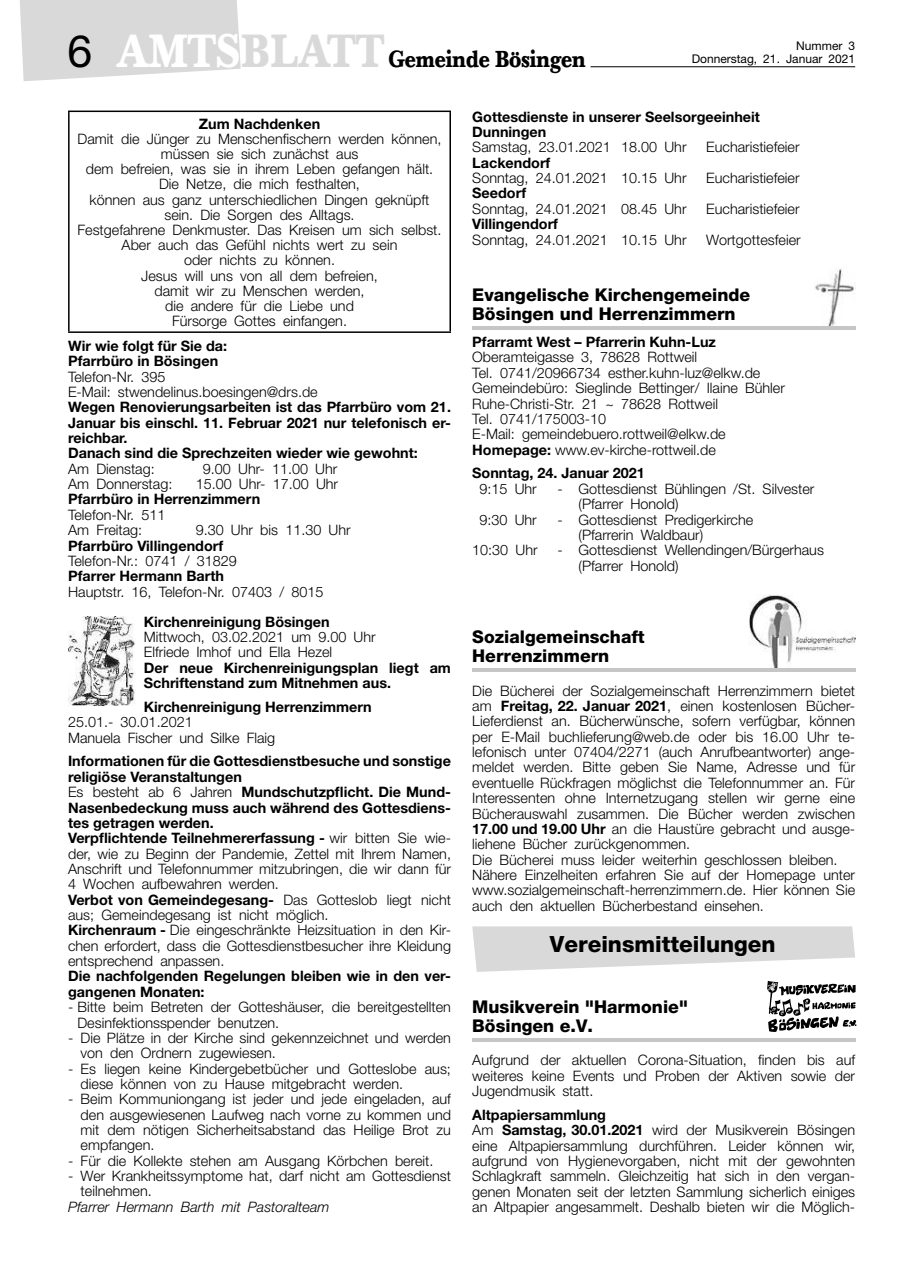
<style>
.page{position:relative;width:902px;height:1280px;background:#fff}
.page>*{position:absolute;margin:0;border:0;box-sizing:border-box;transform-origin:0 0}
.t1{font:700 22.8px "Baskerville BQ";color:#000;scale:.83 1}
.t2{font:800 22.35px "Helvetica Neue";color:#000}
.t3{font:800 17.55px/19.2px "Helvetica Neue";color:#000}
.t4{font:300 14.4px/15.3px "Helvetica Neue";color:#000}
.t5{font:700 14.4px/15.3px "Helvetica Neue";color:#000}
.t6{font:italic 300 14.4px "Helvetica Neue";color:#000}
.t7{font:12px/12.9px "Helvetica Neue";color:#000;text-align:right}
.s1{font-family:"Helvetica Neue";font-weight:400;font-size:44.7px}
.s2{font-size:45.9px;color:#fff}
.s3{font-size:45.9px;color:#d9d9d9}
.s4{font-weight:700}
</style>
<div class="page">
<svg style="left:20px;top:0;width:221px;height:81px;background:#dcdcdc"></svg>
<hr style="left:590px;top:66px;width:265px;height:1px;background:#000">
<hr style="left:68px;top:111px;width:383px;height:1px;background:#000">
<hr style="left:68px;top:112px;width:2px;height:219px;background:#000">
<hr style="left:449px;top:112px;width:2px;height:219px;background:#000">
<hr style="left:68px;top:331px;width:383px;height:2px;background:#000">
<img style="left:68px;top:617px;width:67px;height:88px">
<img style="left:814px;top:269px;width:41px;height:58px">
<hr style="left:472px;top:327px;width:383px;height:3px;background:#c6c6c6">
<img style="left:749px;top:595px;width:106px;height:74px">
<hr style="left:472px;top:669px;width:383px;height:3px;background:#c6c6c6">
<svg style="left:472px;top:926px;width:383px;height:46px"></svg>
<hr style="left:472px;top:1038px;width:383px;height:3px;background:#c6c6c6">
<svg style="left:767px;top:981px;width:89px;height:51px"></svg>
<h1 class="t1" style="left:67px;top:44px;width:626px"><span class="s1">6</span> <span class="s2">AMTS</span><span class="s3">BLATT</span> Gemeinde Bösingen</h1>
<p class="t7" style="left:691px;top:39px;width:165px">Nummer 3<br>Donnerstag, 21. Januar 2021</p>
<p class="t5" style="left:199px;top:116px;width:123px">Zum Nachdenken</p>
<p class="t4" style="left:77px;top:131px;width:365px;text-align:center">Damit die Jünger zu Menschenfischern werden können, müssen sie sich zunächst aus<br>dem befreien, was sie in ihrem Leben gefangen hält.<br>Die Netze, die mich festhalten,<br>können aus ganz unterschiedlichen Dingen geknüpft sein. Die Sorgen des Alltags.<br>Festgefahrene Denkmuster. Das Kreisen um sich selbst.<br>Aber auch das Gefühl nichts wert zu sein<br>oder nichts zu können.<br>Jesus will uns von all dem befreien,<br>damit wir zu Menschen werden,<br>die andere für die Liebe und<br>Fürsorge Gottes einfangen.</p>
<p class="t5" style="left:68px;top:338px;width:161px">Wir wie folgt für Sie da:<br>Pfarrbüro in Bösingen</p>
<p class="t4" style="left:68px;top:368px;width:251px">Telefon-Nr. 395<br>E-Mail: stwendelinus.boesingen@drs.de</p>
<p class="t5" style="left:68px;top:399px;width:384px">Wegen Renovierungsarbeiten ist das Pfarrbüro vom 21.<br>Januar bis einschl. 11. Februar 2021 nur telefonisch er&shy;reichbar.<br>Danach sind die Sprechzeiten wieder wie gewohnt:</p>
<p class="t4" style="left:68px;top:461px;width:88px">Am Dienstag:</p>
<p class="t4" style="left:203px;top:461px;width:136px">9.00 Uhr- 11.00 Uhr</p>
<p class="t4" style="left:68px;top:476px;width:106px">Am Donnerstag:</p>
<p class="t4" style="left:196px;top:476px;width:144px">15.00 Uhr- 17.00 Uhr</p>
<p class="t5" style="left:68px;top:491px;width:194px">Pfarrbüro in Herrenzimmern</p>
<p class="t4" style="left:68px;top:507px;width:99px">Telefon-Nr. 511<br>Am Freitag:</p>
<p class="t4" style="left:196px;top:522px;width:156px">9.30 Uhr bis 11.30 Uhr</p>
<p class="t5" style="left:68px;top:537px;width:157px">Pfarrbüro Villingendorf</p>
<p class="t4" style="left:68px;top:553px;width:170px">Telefon-Nr.: 0741 / 31829</p>
<p class="t5" style="left:68px;top:568px;width:157px">Pfarrer Hermann Barth</p>
<p class="t4" style="left:68px;top:583px;width:257px">Hauptstr. 16, Telefon-Nr. 07403 / 8015</p>
<p class="t5" style="left:144px;top:613px;width:187px">Kirchenreinigung Bösingen</p>
<p class="t4" style="left:144px;top:629px;width:233px">Mittwoch, 03.02.2021 um 9.00 Uhr<br>Elfriede Imhof und Ella Hezel</p>
<p class="t5" style="left:144px;top:659px;width:308px">Der neue Kirchenreinigungsplan liegt am<br>Schriftenstand zum Mitnehmen aus.</p>
<p class="t5" style="left:144px;top:699px;width:229px">Kirchenreinigung Herrenzimmern</p>
<p class="t4" style="left:68px;top:714px;width:209px">25.01.- 30.01.2021<br>Manuela Fischer und Silke Flaig</p>
<p class="t4" style="left:68px;top:753px;width:384px"><span class="s4">Informationen für die Gottesdienstbesuche und sonstige religiöse Veranstaltungen<br></span>Es besteht ab 6 Jahren <span class="s4">Mundschutzpflicht. Die Mund-Nasenbedeckung muss auch während des Gottesdiens&shy;tes getragen werden.<br>Verpflichtende Teilnehmererfassung -</span> wir bitten Sie wie&shy;der, wie zu Beginn der Pandemie, Zettel mit Ihrem Namen, Anschrift und Telefonnummer mitzubringen, die wir dann für 4 Wochen aufbewahren werden.<br><span class="s4">Verbot von Gemeindegesang-</span> Das Gotteslob liegt nicht aus; Gemeindegesang ist nicht möglich.<br><span class="s4">Kirchenraum -</span> Die eingeschränkte Heizsituation in den Kir&shy;chen erfordert, dass die Gottesdienstbesucher ihre Kleidung entsprechend anpassen.</p>
<p class="t5" style="left:68px;top:968px;width:384px">Die nachfolgenden Regelungen bleiben wie in den ver&shy;gangenen Monaten:</p>
<p class="t4" style="left:77px;top:999px;width:375px;text-indent:-9px">- Bitte beim Betreten der Gotteshäuser, die bereitgestellten<br>Desinfektionsspender benutzen.</p>
<p class="t4" style="left:81px;top:1030px;width:372px;text-indent:-13px">- Die Plätze in der Kirche sind gekennzeichnet und werden von den Ordnern zugewiesen.</p>
<p class="t4" style="left:81px;top:1060px;width:372px;text-indent:-13px">- Es liegen keine Kindergebetbücher und Gotteslobe aus; diese können von zu Hause mitgebracht werden.</p>
<p class="t4" style="left:81px;top:1091px;width:372px;text-align:justify;text-indent:-13px">- Beim Kommuniongang ist jeder und jede eingeladen, auf den ausgewiesenen Laufweg nach vorne zu kommen und mit dem nötigen Sicherheitsabstand das Heilige Brot zu empfangen.</p>
<p class="t4" style="left:68px;top:1153px;width:367px">- Für die Kollekte stehen am Ausgang Körbchen bereit.</p>
<p class="t4" style="left:81px;top:1168px;width:372px;text-indent:-13px">- Wer Krankheitssymptome hat, darf nicht am Gottesdienst teilnehmen.</p>
<p class="t6" style="left:68px;top:1198px;width:263px">Pfarrer Hermann Barth mit Pastoralteam</p>
<p class="t5" style="left:472px;top:109px;width:289px">Gottesdienste in unserer Seelsorgeeinheit<br>Dunningen</p>
<p class="t4" style="left:472px;top:139px;width:216px">Samstag, 23.01.2021 18.00 Uhr</p>
<p class="t4" style="left:706px;top:139px;width:95px">Eucharistiefeier</p>
<p class="t5" style="left:472px;top:155px;width:80px">Lackendorf</p>
<p class="t4" style="left:472px;top:170px;width:216px">Sonntag, 24.01.2021 10.15 Uhr</p>
<p class="t4" style="left:706px;top:170px;width:95px">Eucharistiefeier</p>
<p class="t5" style="left:472px;top:185px;width:55px">Seedorf</p>
<p class="t4" style="left:472px;top:201px;width:216px">Sonntag, 24.01.2021 08.45 Uhr</p>
<p class="t4" style="left:706px;top:201px;width:95px">Eucharistiefeier</p>
<p class="t5" style="left:472px;top:216px;width:87px">Villingendorf</p>
<p class="t4" style="left:472px;top:231px;width:216px">Sonntag, 24.01.2021 10.15 Uhr</p>
<p class="t4" style="left:706px;top:231px;width:96px">Wortgottesfeier</p>
<p class="t3" style="left:472px;top:285px;width:279px">Evangelische Kirchengemeinde<br>Bösingen und Herrenzimmern</p>
<p class="t5" style="left:472px;top:334px;width:245px">Pfarramt West – Pfarrerin Kuhn-Luz</p>
<p class="t4" style="left:472px;top:349px;width:314px">Oberamteigasse 3, 78628 Rottweil<br>Tel. 0741/20966734 esther.kuhn-luz@elkw.de Gemeindebüro: Sieglinde Bettinger/ Ilaine Bühler Ruhe-Christi-Str. 21 ~ 78628 Rottweil<br>Tel. 0741/175003-10<br>E-Mail: gemeindebuero.rottweil@elkw.de <span class="s4">Homepage:</span> www.ev-kirche-rottweil.de</p>
<p class="t5" style="left:472px;top:465px;width:174px">Sonntag, 24. Januar 2021</p>
<p class="t4" style="left:479px;top:481px;width:59px">9:15 Uhr</p>
<p class="t4" style="left:578px;top:481px;width:237px;text-indent:-21px">- Gottesdienst Bühlingen /St. Silvester (Pfarrer Honold)</p>
<p class="t4" style="left:479px;top:511px;width:59px">9:30 Uhr</p>
<p class="t4" style="left:578px;top:511px;width:176px;text-indent:-21px">- Gottesdienst Predigerkirche (Pfarrerin Waldbaur)</p>
<p class="t4" style="left:472px;top:542px;width:67px">10:30 Uhr</p>
<p class="t4" style="left:578px;top:542px;width:247px;text-indent:-21px">- Gottesdienst Wellendingen/Bürgerhaus (Pfarrer Honold)</p>
<p class="t3" style="left:472px;top:627px;width:174px">Sozialgemeinschaft<br>Herrenzimmern</p>
<p class="t4" style="left:472px;top:683px;width:384px">Die Bücherei der Sozialgemeinschaft Herrenzimmern bietet am <span class="s4">Freitag, 22. Januar 2021</span>, einen kostenlosen Bücher-Lieferdienst an. Bücherwünsche, sofern verfügbar, können per E-Mail buchlieferung@web.de oder bis 16.00 Uhr te&shy;lefonisch unter 07404/2271 (auch Anrufbeantworter) ange&shy;meldet werden. Bitte geben Sie Name, Adresse und für eventuelle Rückfragen möglichst die Telefonnummer an. Für Interessenten ohne Internetzugang stellen wir gerne eine Bücherauswahl zusammen. Die Bücher werden zwischen <span class="s4">17.00 und 19.00 Uhr</span> an die Haustüre gebracht und ausge&shy;liehene Bücher zurückgenommen.<br>Die Bücherei muss leider weiterhin geschlossen bleiben.<br>Nähere Einzelheiten erfahren Sie auf der Homepage unter www.sozialgemeinschaft-herrenzimmern.de. Hier können Sie auch den aktuellen Bücherbestand einsehen.</p>
<h2 class="t2" style="left:550px;top:931px;width:227px">Vereinsmitteilungen</h2>
<p class="t3" style="left:472px;top:997px;width:217px">Musikverein "Harmonie"<br>Bösingen e.V.</p>
<p class="t4" style="left:472px;top:1052px;width:384px;text-align:justify">Aufgrund der aktuellen Corona-Situation, finden bis auf weiteres keine Events und Proben der Aktiven sowie der Jugendmusik statt.</p>
<p class="t4" style="left:472px;top:1107px;width:384px"><span class="s4">Altpapiersammlung<br></span>Am <span class="s4">Samstag, 30.01.2021</span> wird der Musikverein Bösingen eine Altpapiersammlung durchführen. Leider können wir, aufgrund von Hygienevorgaben, nicht mit der gewohnten Schlagkraft sammeln. Gleichzeitig hat sich in den vergan&shy;genen Monaten seit der letzten Sammlung sicherlich einiges an Altpapier angesammelt. Deshalb bieten wir die Möglich-</p>
</div>
